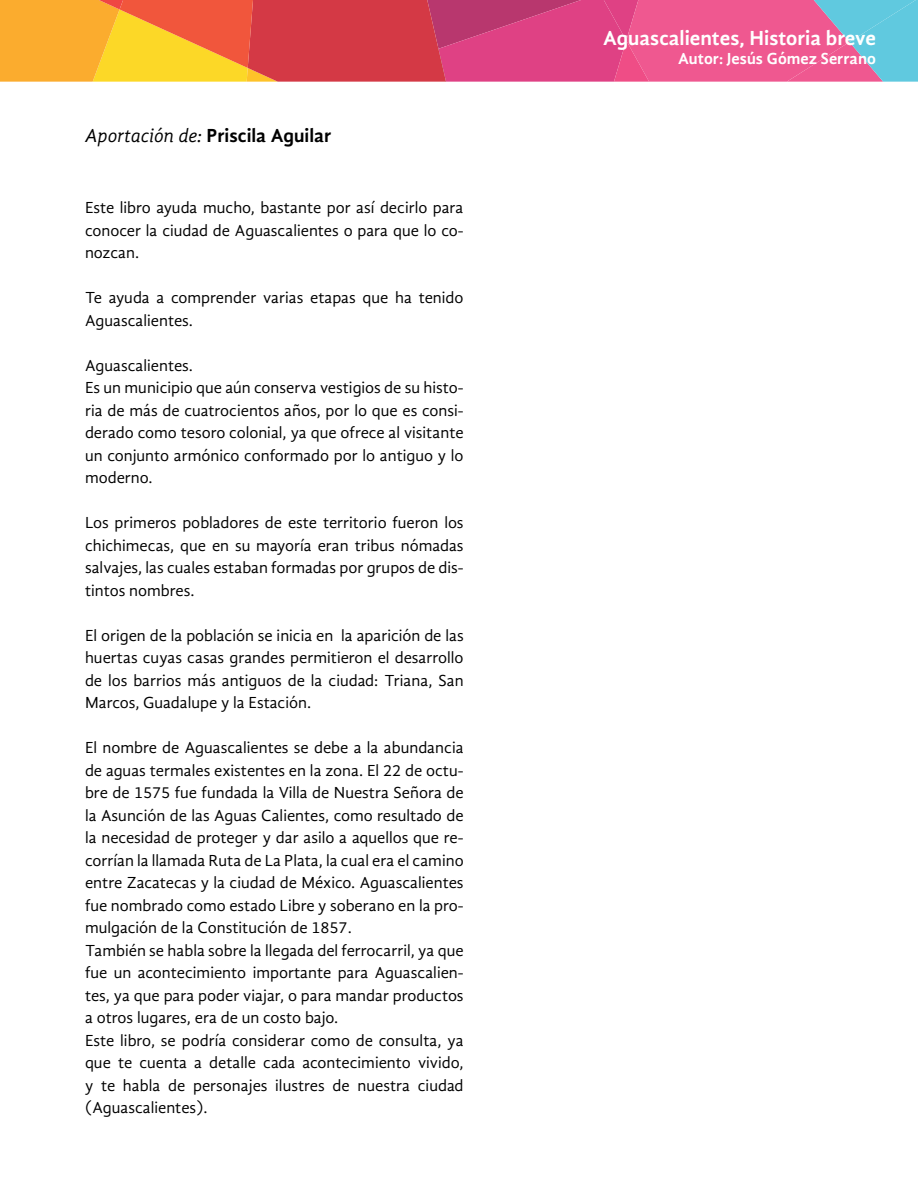
<style>
.page{position:relative;width:918px;height:1188px;background:#fff}
.page>*{position:absolute;margin:0;border:0;box-sizing:border-box;transform-origin:0 0}
.t1{font:700 21px "Gandhi Sans";color:#fff}
.t2{font:700 19.5px "Gandhi Sans";color:#000}
.t3{font:16.5px/22.5px "Gandhi Sans";color:#000;text-align:justify}
.t4{font:700 16.5px "Gandhi Sans";color:#fff}
.s1{font-weight:400;font-style:italic}
</style>
<div class="page">
<svg style="left:0;top:0;width:918px;height:82px;background:#dd6a68"></svg>
<p class="t2" style="left:85px;top:125px;width:248px"><span class="s1">Aportación de:</span> Priscila Aguilar</p>
<p class="t3" style="left:85px;top:197px;width:380px">Este libro ayuda mucho, bastante por así decirlo para conocer la ciudad de Aguascalientes o para que lo co&shy;nozcan.</p>
<p class="t3" style="left:85px;top:287px;width:380px">Te ayuda a comprender varias etapas que ha tenido<br>Aguascalientes.</p>
<p class="t3" style="left:85px;top:354px;width:380px;text-align:left">Aguascalientes.<br>Es un municipio que aún conserva vestigios de su histo&shy;ria de más de cuatrocientos años, por lo que es consi&shy;derado como tesoro colonial, ya que ofrece al visitante un conjunto armónico conformado por lo antiguo y lo moderno.</p>
<p class="t3" style="left:85px;top:512px;width:380px">Los primeros pobladores de este territorio fueron los chichimecas, que en su mayoría eran tribus nómadas salvajes, las cuales estaban formadas por grupos de dis&shy;tintos nombres.</p>
<p class="t3" style="left:85px;top:624px;width:380px">El origen de la población se inicia en la aparición de las huertas cuyas casas grandes permitieron el desarrollo de los barrios más antiguos de la ciudad: Triana, San Marcos, Guadalupe y la Estación.</p>
<p class="t3" style="left:85px;top:737px;width:380px;text-align:left">El nombre de Aguascalientes se debe a la abundancia de aguas termales existentes en la zona. El 22 de octu&shy;bre de 1575 fue fundada la Villa de Nuestra Señora de la Asunción de las Aguas Calientes, como resultado de la necesidad de proteger y dar asilo a aquellos que re&shy;corrían la llamada Ruta de La Plata, la cual era el camino entre Zacatecas y la ciudad de México. Aguascalientes fue nombrado como estado Libre y soberano en la pro&shy;mulgación de la Constitución de 1857.<br>También se habla sobre la llegada del ferrocarril, ya que fue un acontecimiento importante para Aguascalien&shy;tes, ya que para poder viajar, o para mandar productos a otros lugares, era de un costo bajo.<br>Este libro, se podría considerar como de consulta, ya que te cuenta a detalle cada acontecimiento vivido, y te habla de personajes ilustres de nuestra ciudad (Aguascalientes).</p>
<p class="t1" style="left:603px;top:26px;width:274px">Aguascalientes, Historia breve</p>
<p class="t4" style="left:678px;top:49px;width:199px">Autor: Jesús Gómez Serrano</p>
</div>
